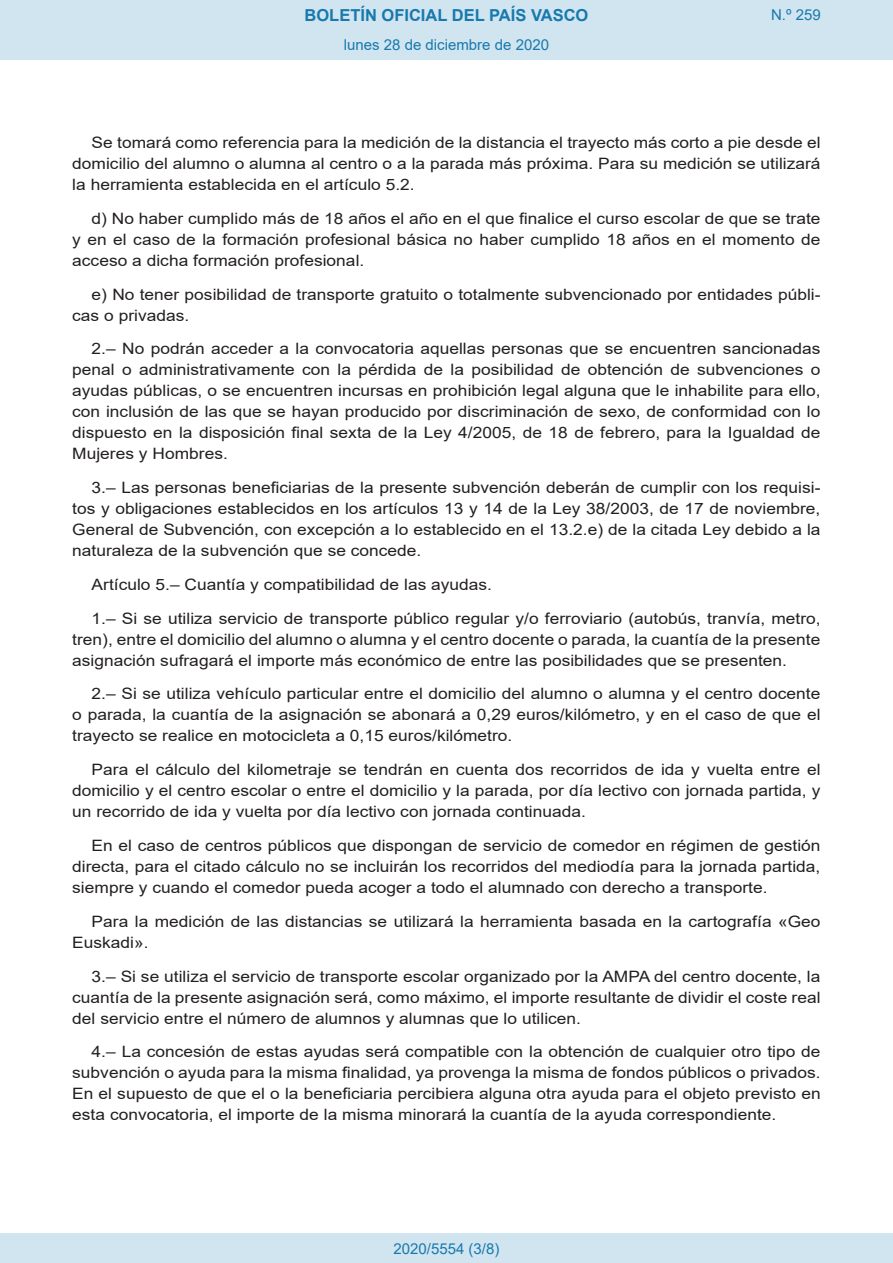
<style>
.page{position:relative;width:893px;height:1263px;background:#fff}
.page>*{position:absolute;margin:0;border:0;box-sizing:border-box;transform-origin:0 0}
.t1{font:700 16.5px "Arial";color:#1879ad}
.BOPVDetalle{font:15.6px/21px "Arial";color:#231f20;text-align:justify;scale:1.11 1}
.Paginacion_Centro{font:15px "Arial";color:#1879ad}
</style>
<div class="page">
<div style="left:0;top:0;width:893px;height:60px;background:#d0e5f0"></div>
<div style="left:0;top:1233px;width:893px;height:30px;background:#d0e5f0"></div>
<p class="t1" style="left:305px;top:3px;width:285px">BOLETÍN OFICIAL DEL PAÍS VASCO</p>
<p class="Paginacion_Centro" style="left:344px;top:35px;width:207px">lunes 28 de diciembre de 2020</p>
<p class="Paginacion_Centro" style="left:771px;top:5px;width:51px">N.º 259</p>
<p class="BOPVDetalle" style="left:72px;top:132px;width:676px;text-indent:19px">Se tomará como referencia para la medición de la distancia el trayecto más corto a pie desde el domicilio del alumno o alumna al centro o a la parada más próxima. Para su medición se utilizará la herramienta establecida en el artículo 5.2.</p>
<p class="BOPVDetalle" style="left:72px;top:208px;width:676px;text-indent:19px">d) No haber cumplido más de 18 años el año en el que finalice el curso escolar de que se trate y en el caso de la formación profesional básica no haber cumplido 18 años en el momento de acceso a dicha formación profesional.</p>
<p class="BOPVDetalle" style="left:72px;top:284px;width:676px;text-indent:19px">e) No tener posibilidad de transporte gratuito o totalmente subvencionado por entidades públi&shy;cas o privadas.</p>
<p class="BOPVDetalle" style="left:72px;top:338px;width:676px;text-indent:19px">2.– No podrán acceder a la convocatoria aquellas personas que se encuentren sancionadas penal o administrativamente con la pérdida de la posibilidad de obtención de subvenciones o ayudas públicas, o se encuentren incursas en prohibición legal alguna que le inhabilite para ello, con inclusión de las que se hayan producido por discriminación de sexo, de conformidad con lo dispuesto en la disposición final sexta de la Ley 4/2005, de 18 de febrero, para la Igualdad de Mujeres y Hombres.</p>
<p class="BOPVDetalle" style="left:72px;top:477px;width:676px;text-indent:19px">3.– Las personas beneficiarias de la presente subvención deberán de cumplir con los requisi&shy;tos y obligaciones establecidos en los artículos 13 y 14 de la Ley 38/2003, de 17 de noviembre, General de Subvención, con excepción a lo establecido en el 13.2.e) de la citada Ley debido a la naturaleza de la subvención que se concede.</p>
<p class="BOPVDetalle" style="left:92px;top:574px;width:362px">Artículo 5.– Cuantía y compatibilidad de las ayudas.</p>
<p class="BOPVDetalle" style="left:72px;top:608px;width:676px;text-indent:19px">1.– Si se utiliza servicio de transporte público regular y/o ferroviario (autobús, tranvía, metro, tren), entre el domicilio del alumno o alumna y el centro docente o parada, la cuantía de la presente asignación sufragará el importe más económico de entre las posibilidades que se presenten.</p>
<p class="BOPVDetalle" style="left:72px;top:683px;width:676px;text-indent:19px">2.– Si se utiliza vehículo particular entre el domicilio del alumno o alumna y el centro docente o parada, la cuantía de la asignación se abonará a 0,29 euros/kilómetro, y en el caso de que el trayecto se realice en motocicleta a 0,15 euros/kilómetro.</p>
<p class="BOPVDetalle" style="left:72px;top:759px;width:676px;text-indent:19px">Para el cálculo del kilometraje se tendrán en cuenta dos recorridos de ida y vuelta entre el domicilio y el centro escolar o entre el domicilio y la parada, por día lectivo con jornada partida, y un recorrido de ida y vuelta por día lectivo con jornada continuada.</p>
<p class="BOPVDetalle" style="left:72px;top:835px;width:676px;text-indent:19px">En el caso de centros públicos que dispongan de servicio de comedor en régimen de gestión directa, para el citado cálculo no se incluirán los recorridos del mediodía para la jornada partida, siempre y cuando el comedor pueda acoger a todo el alumnado con derecho a transporte.</p>
<p class="BOPVDetalle" style="left:72px;top:911px;width:676px;text-indent:19px">Para la medición de las distancias se utilizará la herramienta basada en la cartografía «Geo<br>Euskadi».</p>
<p class="BOPVDetalle" style="left:72px;top:965px;width:676px;text-indent:19px">3.– Si se utiliza el servicio de transporte escolar organizado por la AMPA del centro docente, la cuantía de la presente asignación será, como máximo, el importe resultante de dividir el coste real del servicio entre el número de alumnos y alumnas que lo utilicen.</p>
<p class="BOPVDetalle" style="left:72px;top:1041px;width:676px;text-indent:19px">4.– La concesión de estas ayudas será compatible con la obtención de cualquier otro tipo de subvención o ayuda para la misma finalidad, ya provenga la misma de fondos públicos o privados.<br>En el supuesto de que el o la beneficiaria percibiera alguna otra ayuda para el objeto previsto en esta convocatoria, el importe de la misma minorará la cuantía de la ayuda correspondiente.</p>
<p class="Paginacion_Centro" style="left:393px;top:1238px;width:107px">2020/5554 (3/8)</p>
</div>
